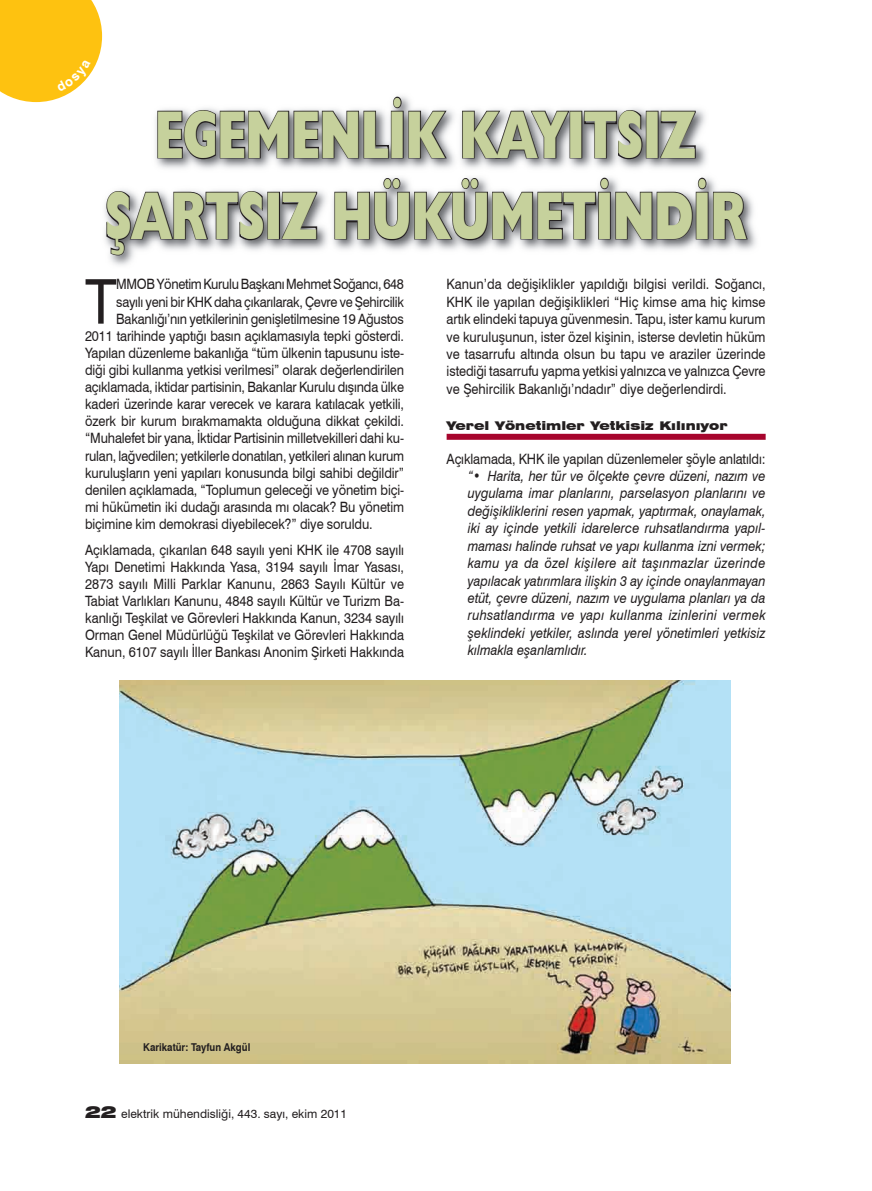
<style>
.page{position:relative;width:872px;height:1191px;background:#fff}
.page>*{position:absolute;margin:0;border:0;box-sizing:border-box;transform-origin:0 0}
.t1{font:800 67.5px/81px "Humanist 521 BT";color:#c6d19c;text-align:center;scale:.7 1}
.t2{font:61.8px "Swiss 721 BT";color:#231f20;scale:.9 1}
.t3{font:14.25px/17.4px "Swiss 721 BT";letter-spacing:-.01em;color:#231f20;text-align:justify;scale:.9 1}
.t4{font:italic 14.25px/17.4px "Swiss 721 BT";letter-spacing:.005em;color:#231f20;text-align:justify;scale:.9 1}
.t5{font:12px "Swiss 721 BT";color:#231f20}
.t6{font:900 expanded 12px "Swiss 721 BT";color:#231f20}
.t7{font:700 10.8px "Swiss 721 BT";color:#231f20;scale:.9 1}
.s1{font-weight:900;font-stretch:expanded;font-size:16.5px}
</style>
<div class="page">
<img style="left:119px;top:680px;width:611px;height:383px">
<div style="left:446px;top:434px;width:319px;height:6px;background:#a7052d"></div>
<img style="left:105px;top:108px;width:651px;height:158px">
<svg style="left:157px;top:96px;width:291px;height:64px"></svg>
<svg style="left:461px;top:110px;width:109px;height:49px;background:#8b8c8e"></svg>
<div style="left:569px;top:111px;width:13px;height:47px;border:2px solid #231f20"></div>
<svg style="left:583px;top:109px;width:60px;height:51px;background:#8e8e90"></svg>
<div style="left:646px;top:111px;width:12px;height:47px;border:2px solid #231f20"></div>
<svg style="left:659px;top:110px;width:37px;height:49px;background:#858688"></svg>
<svg style="left:106px;top:190px;width:159px;height:66px;background:#9d9d9f"></svg>
<div style="left:267px;top:192px;width:13px;height:47px;border:2px solid #231f20"></div>
<svg style="left:281px;top:191px;width:37px;height:49px;background:#89898c"></svg>
<svg style="left:333px;top:177px;width:415px;height:64px"></svg>
<svg style="left:0;top:0;width:102px;height:102px;background:#fec829"></svg>
<h1 class="t1" style="left:105px;top:93px;width:916px">EGEMENLİK KAYITSIZ<br>ŞARTSIZ HÜKÜMETİNDİR</h1>
<h2 class="t2" style="left:85px;top:264px;width:37px">T</h2>
<p class="t3" style="left:116px;top:275px;width:321px">MMOB Yönetim Kurulu Başkanı Mehmet Soğancı, 648</p>
<p class="t3" style="left:116px;top:293px;width:321px">sayılı yeni bir KHK daha çıkarılarak, Çevre ve Şehircilik</p>
<p class="t3" style="left:116px;top:310px;width:321px">Bakanlığı’nın yetkilerinin genişletilmesine 19 Ağustos</p>
<p class="t3" style="left:85px;top:327px;width:356px">2011 tarihinde yaptığı basın açıklamasıyla tepki gösterdi.</p>
<p class="t3" style="left:85px;top:344px;width:356px">Yapılan düzenleme bakanlığa “tüm ülkenin tapusunu iste-</p>
<p class="t3" style="left:85px;top:361px;width:356px">diği gibi kullanma yetkisi verilmesi” olarak değerlendirilen</p>
<p class="t3" style="left:85px;top:378px;width:356px">açıklamada, iktidar partisinin, Bakanlar Kurulu dışında ülke</p>
<p class="t3" style="left:85px;top:395px;width:356px">kaderi üzerinde karar verecek ve karara katılacak yetkili,</p>
<p class="t3" style="left:85px;top:412px;width:356px">özerk bir kurum bırakmamakta olduğuna dikkat çekildi.</p>
<p class="t3" style="left:85px;top:429px;width:356px">“Muhalefet bir yana, İktidar Partisinin milletvekilleri dahi ku-</p>
<p class="t3" style="left:85px;top:446px;width:356px">rulan, lağvedilen; yetkilerle donatılan, yetkileri alınan kurum</p>
<p class="t3" style="left:85px;top:464px;width:356px">kuruluşların yeni yapıları konusunda bilgi sahibi değildir”</p>
<p class="t3" style="left:85px;top:481px;width:356px">denilen açıklamada, “Toplumun geleceği ve yönetim biçi-</p>
<p class="t3" style="left:85px;top:498px;width:356px">mi hükümetin iki dudağı arasında mı olacak? Bu yönetim</p>
<p class="t3" style="left:85px;top:515px;width:321px">biçimine kim demokrasi diyebilecek?” diye soruldu.</p>
<p class="t3" style="left:85px;top:541px;width:356px">Açıklamada, çıkarılan 648 sayılı yeni KHK ile 4708 sayılı Yapı Denetimi Hakkında Yasa, 3194 sayılı İmar Yasası, 2873 sayılı Milli Parklar Kanunu, 2863 Sayılı Kültür ve Tabiat Varlıkları Kanunu, 4848 sayılı Kültür ve Turizm Ba&shy;kanlığı Teşkilat ve Görevleri Hakkında Kanun, 3234 sayılı Orman Genel Müdürlüğü Teşkilat ve Görevleri Hakkında Kanun, 6107 sayılı İller Bankası Anonim Şirketi Hakkında</p>
<p class="t3" style="left:446px;top:275px;width:356px">Kanun’da değişiklikler yapıldığı bilgisi verildi. Soğancı, KHK ile yapılan değişiklikleri “Hiç kimse ama hiç kimse artık elindeki tapuya güvenmesin. Tapu, ister kamu kurum ve kuruluşunun, ister özel kişinin, isterse devletin hüküm ve tasarrufu altında olsun bu tapu ve araziler üzerinde istediği tasarrufu yapma yetkisi yalnızca ve yalnızca Çevre ve Şehircilik Bakanlığı’ndadır” diye değerlendirdi.</p>
<p class="t6" style="left:446px;top:418px;width:282px">Yerel Yönetimler Yetkisiz Kılınıyor</p>
<p class="t3" style="left:446px;top:450px;width:356px">Açıklamada, KHK ile yapılan düzenlemeler şöyle anlatıldı:</p>
<p class="t4" style="left:468px;top:467px;width:332px">“• Harita, her tür ve ölçekte çevre düzeni, nazım ve uygulama imar planlarını, parselasyon planlarını ve değişikliklerini resen yapmak, yaptırmak, onaylamak, iki ay içinde yetkili idarelerce ruhsatlandırma yapıl&shy;maması halinde ruhsat ve yapı kullanma izni vermek; kamu ya da özel kişilere ait taşınmazlar üzerinde yapılacak yatırımlara ilişkin 3 ay içinde onaylanmayan etüt, çevre düzeni, nazım ve uygulama planları ya da ruhsatlandırma ve yapı kullanma izinlerini vermek şeklindeki yetkiler, aslında yerel yönetimleri yetkisiz kılmakla eşanlamlıdır.</p>
<p class="t7" style="left:143px;top:1041px;width:121px">Karikatür: Tayfun Akgül</p>
<p class="t5" style="left:85px;top:1106px;width:263px"><span class="s1">22</span> elektrik mühendisliği, 443. sayı, ekim 2011</p>
</div>
